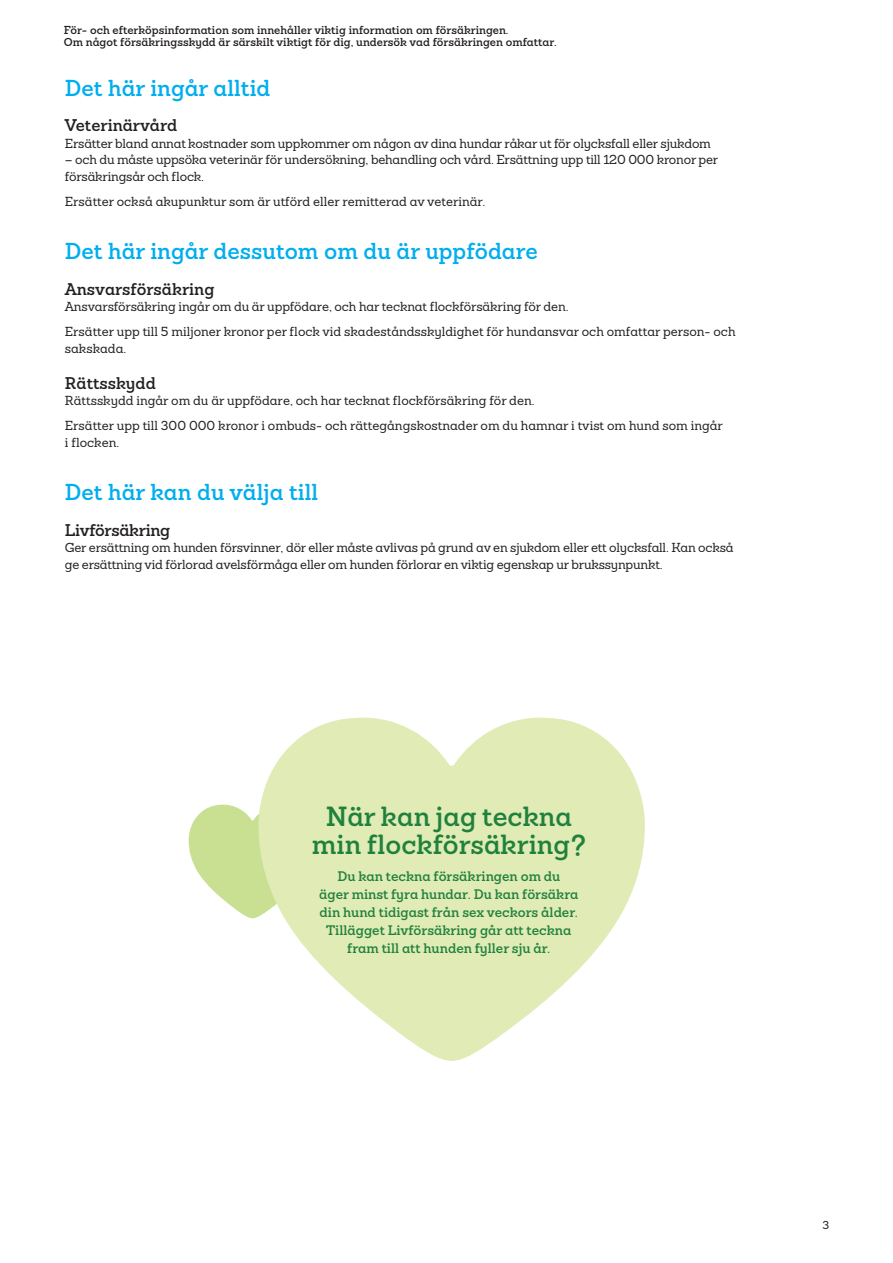
<style>
.page{position:relative;width:893px;height:1263px;background:#fff}
.page>*{position:absolute;margin:0;border:0;box-sizing:border-box;transform-origin:0 0}
.För_o_efterköp_rubri{font:600 27px/28.5px "Sanchez Folksam";color:#20813c;text-align:center}
.Rubrik_4_15_18{font:600 22.5px "Sanchez Folksam";color:#00aeef}
.Rubrik_4_15_18_blå2{font:600 22.5px "Sanchez Folksam";color:#00aeef}
.Rubrik_5_11_14__R2{font:600 16.5px "Sanchez Folksam";color:#231f20}
.Rubrik_5_11_14__R2-2{font:600 16.5px "Sanchez Folksam";letter-spacing:-.02em;color:#231f20}
.För_o_efterköp_rubri-2{font:600 13.5px/18px "Sanchez Folksam";color:#20813c;text-align:center}
.Brödtext_8_5_11_indr{font:500 12.75px/16.5px "Sanchez Folksam";letter-spacing:-.015em;color:#231f20}
.Brödtext_nästa_styck{font:500 12.75px/16.5px "Sanchez Folksam";color:#231f20}
.Brödtext_8_5_11{font:500 12.75px "Sanchez Folksam";letter-spacing:-.01em;color:#231f20}
.t1{font:600 11.25px/12px "Sanchez Folksam";color:#231f20}
.t2{font:500 11.25px "Sanchez Folksam";color:#231f20}
</style>
<div class="page">
<svg style="left:189px;top:805px;width:69px;height:113px"></svg>
<svg style="left:258px;top:718px;width:387px;height:343px;fill:#e0ebb6"></svg>
<p class="t1" style="left:64px;top:24px;width:494px">För- och efterköpsinformation som innehåller viktig information om försäkringen.<br>Om något försäkringsskydd är särskilt viktigt för dig, undersök vad försäkringen omfattar.</p>
<p class="Rubrik_4_15_18_blå2" style="left:65px;top:72px;width:207px">Det här ingår alltid</p>
<p class="Rubrik_5_11_14__R2" style="left:65px;top:114px;width:114px">Veterinärvård</p>
<p class="Brödtext_8_5_11_indr" style="left:65px;top:135px;width:647px">Ersätter bland annat kostnader som uppkommer om någon av dina hundar råkar ut för olycksfall eller sjukdom</p>
<p class="Brödtext_8_5_11_indr" style="left:65px;top:152px;width:655px">– och du måste uppsöka veterinär för undersökning, behandling och vård. Ersättning upp till 120 000 kronor per försäkringsår och flock.</p>
<p class="Brödtext_nästa_styck" style="left:65px;top:193px;width:422px">Ersätter också akupunktur som är utförd eller remitterad av veterinär.</p>
<p class="Rubrik_4_15_18" style="left:65px;top:236px;width:475px">Det här ingår dessutom om du är uppfödare</p>
<p class="Rubrik_5_11_14__R2" style="left:65px;top:278px;width:151px">Ansvarsförsäkring</p>
<p class="Brödtext_8_5_11" style="left:65px;top:299px;width:505px">Ansvarsförsäkring ingår om du är uppfödare, och har tecknat flockförsäkring för den.</p>
<p class="Brödtext_nästa_styck" style="left:65px;top:323px;width:672px">Ersätter upp till 5 miljoner kronor per flock vid skadeståndsskyldighet för hundansvar och omfattar person- och sakskada.</p>
<p class="Rubrik_5_11_14__R2" style="left:65px;top:372px;width:92px">Rättsskydd</p>
<p class="Brödtext_8_5_11" style="left:65px;top:392px;width:471px">Rättsskydd ingår om du är uppfödare, och har tecknat flockförsäkring för den.</p>
<p class="Brödtext_nästa_styck" style="left:65px;top:417px;width:660px">Ersätter upp till 300 000 kronor i ombuds- och rättegångskostnader om du hamnar i tvist om hund som ingår i flocken.</p>
<p class="Rubrik_4_15_18" style="left:65px;top:477px;width:255px">Det här kan du välja till</p>
<p class="Rubrik_5_11_14__R2-2" style="left:65px;top:519px;width:107px">Livförsäkring</p>
<p class="Brödtext_8_5_11_indr" style="left:65px;top:539px;width:670px">Ger ersättning om hunden försvinner, dör eller måste avlivas på grund av en sjukdom eller ett olycksfall. Kan också ge ersättning vid förlorad avelsförmåga eller om hunden förlorar en viktig egenskap ur brukssynpunkt.</p>
<p class="För_o_efterköp_rubri" style="left:312px;top:801px;width:276px">När kan jag teckna min flockförsäkring?</p>
<p class="För_o_efterköp_rubri-2" style="left:319px;top:867px;width:261px">Du kan teckna försäkringen om du<br>äger minst fyra hundar. Du kan försäkra din hund tidigast från sex veckors ålder.<br>Tillägget Livförsäkring går att teckna fram till att hunden fyller sju år.</p>
<p class="t2" style="left:822px;top:1218px;width:8px">3</p>
</div>
